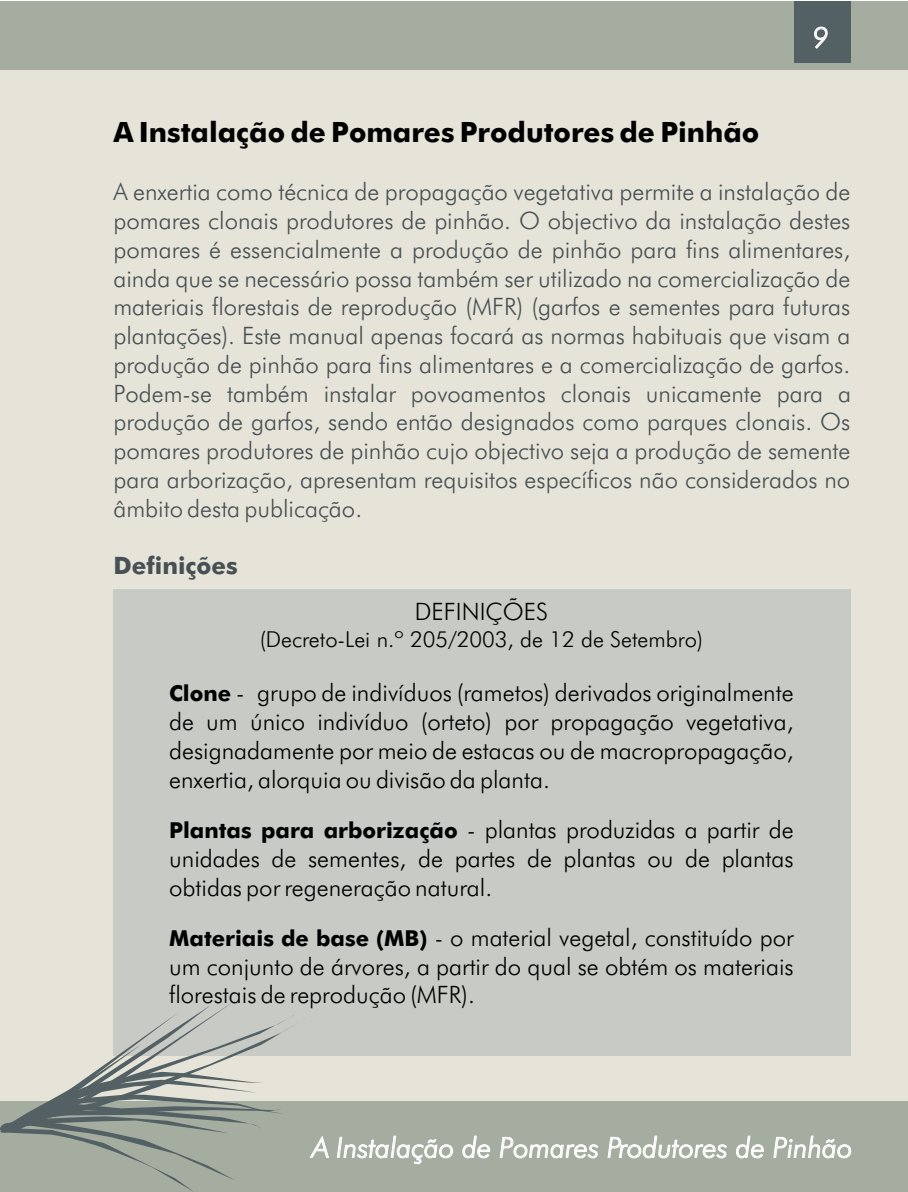
<style>
.page{position:relative;width:908px;height:1192px;background:#fff}
.page>*{position:absolute;margin:0;border:0;box-sizing:border-box;transform-origin:0 0}
.t1{font:italic 28px "Futura Lt BT";color:#fff}
.t2{font:700 28px "Futura Md BT";color:#000}
.t3{font:24px/28.8px "Futura Lt BT";color:#475054;text-align:justify}
.t4{font:24px/28.8px "Futura Lt BT";color:#000;text-align:justify}
.t5{font:700 24px "Futura Md BT";color:#475054}
.t6{font:22px "Futura Lt BT";color:#000}
.s1{font-family:"Futura Md BT";font-weight:700;font-size:22px}
</style>
<div class="page">
<div style="left:0;top:69px;width:907px;height:1032px;background:#e6e4d8"></div>
<div style="left:113px;top:590px;width:737px;height:466px;background:#c7cac5"></div>
<div style="left:0;top:1101px;width:907px;height:91px;background:#a5ada0"></div>
<div style="left:0;top:1px;width:907px;height:68px;background:#a5ada0"></div>
<div style="left:794px;top:1px;width:56px;height:62px;background:#536064"></div>
<svg style="left:0;top:1003px;width:294px;height:189px"></svg>
<p class="t1" style="left:813px;top:26px;width:17px">9</p>
<p class="t2" style="left:113px;top:121px;width:647px">A Instalação de Pomares Produtores de Pinhão</p>
<p class="t3" style="left:113px;top:180px;width:739px">A enxertia como técnica de propagação vegetativa permite a instalação de pomares clonais produtores de pinhão. O objectivo da instalação destes pomares é essencialmente a produção de pinhão para fins alimentares, ainda que se necessário possa também ser utilizado na comercialização de materiais florestais de reprodução (MFR) (garfos e sementes para futuras plantações). Este manual apenas focará as normas habituais que visam a produção de pinhão para fins alimentares e a comercialização de garfos.<br>Podem-se também instalar povoamentos clonais unicamente para a produção de garfos, sendo então designados como parques clonais. Os pomares produtores de pinhão cujo objectivo seja a produção de semente para arborização, apresentam requisitos específicos não considerados no âmbito desta publicação.</p>
<p class="t5" style="left:113px;top:556px;width:126px">Definições</p>
<p class="t4" style="left:415px;top:599px;width:135px">DEFINIÇÕES</p>
<p class="t6" style="left:260px;top:630px;width:445px">(Decreto-Lei n.º 205/2003, de 12 de Setembro)</p>
<p class="t4" style="left:169px;top:681px;width:626px"><span class="s1">Clone</span> - grupo de indivíduos (rametos) derivados originalmente de um único indivíduo (orteto) por propagação vegetativa, designadamente por meio de estacas ou de macropropagação, enxertia, alorquia ou divisão da planta.</p>
<p class="t4" style="left:169px;top:817px;width:626px"><span class="s1">Plantas para arborização</span> - plantas produzidas a partir de unidades de sementes, de partes de plantas ou de plantas obtidas por regeneração natural.</p>
<p class="t4" style="left:169px;top:925px;width:626px"><span class="s1">Materiais de base (MB)</span> - o material vegetal, constituído por um conjunto de árvores, a partir do qual se obtém os materiais florestais de reprodução (MFR).</p>
<p class="t1" style="left:312px;top:1136px;width:541px">A Instalação de Pomares Produtores de Pinhão</p>
</div>
